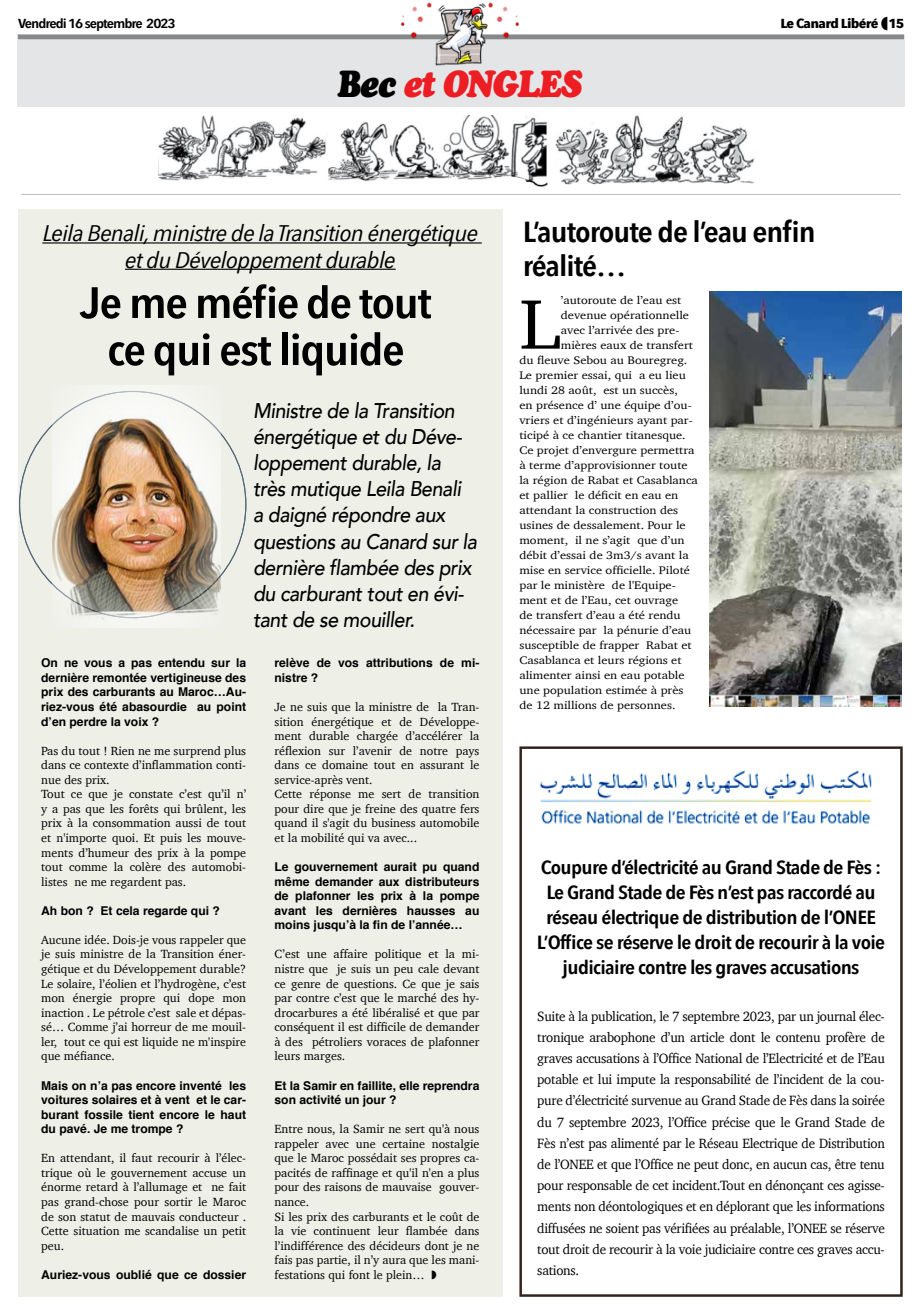
<style>
.page{position:relative;width:922px;height:1312px;background:#fff}
.page>*{position:absolute;margin:0;border:0;box-sizing:border-box;transform-origin:0 0}
.t1{font:71.62px "Charter";color:#000;scale:1.11 1}
.t2{font:600 43.38px/47px "Avenir Next Condensed";letter-spacing:-.03em;color:#000;text-align:center;scale:1.16 1}
.t3{font:italic 37.5px "Cooper Black Std";letter-spacing:-.04em;color:#ed1d24;scale:.9 1}
.t4{font:600 28.88px/33.8px "Avenir Next Condensed";letter-spacing:-.03em;color:#000;scale:1.16 1}
.t5{font:italic 22.5px/26.2px "Avenir Next Condensed";letter-spacing:-.03em;color:#000;text-align:center;scale:1.25 1}
.t6{font:italic 500 21.25px/26.1px "Avenir";letter-spacing:-.02em;color:#000;scale:.92 1}
.t7{font:600 19px/25px "Avenir Next Condensed";letter-spacing:-.03em;color:#000;text-align:center;scale:1.17 1}
.t8{font:13.75px/21.2px "Charter";letter-spacing:-.02em;color:#000;text-align:justify;scale:.96 1}
.t9{font:600 13px "Avenir Next Condensed";letter-spacing:-.06em;color:#000;scale:1.25 1}
.t10{font:700 13px "Avenir Next Condensed";letter-spacing:-.04em;color:#000;scale:1.25 1}
.t11{font:12.12px/14.5px "Charter";color:#000}
.t12{font:700 12.12px/14.5px "Helvetica";color:#000;text-align:justify}
.t13{font:11.25px "Charter";color:#000;scale:1.11 1}
.s1{color:#000}
</style>
<div class="page">
<img style="left:159px;top:116px;width:389px;height:71px">
<img style="left:555px;top:115px;width:200px;height:70px">
<div style="left:17px;top:40px;width:887px;height:67px;background:#e4e5e6"></div>
<hr style="left:21px;top:194px;width:879px;height:1px;background:#bcbec0">
<div style="left:18px;top:34px;width:886px;height:5px;background:#86888a"></div>
<img style="left:395px;top:2px;width:131px;height:64px">
<div style="left:519px;top:746px;width:383px;height:550px;border:2px solid #34231c"></div>
<div style="left:18px;top:209px;width:484px;height:1087px;background:#eeefe7"></div>
<hr style="left:42px;top:242px;width:439px;height:1px;background:#000">
<hr style="left:125px;top:268px;width:270px;height:2px;background:#000">
<svg style="left:20px;top:424px;width:226px;height:166px"></svg>
<img style="left:52px;top:385px;width:168px;height:242px">
<img style="left:539px;top:770px;width:333px;height:54px">
<img style="left:709px;top:291px;width:192px;height:415px">
<p class="t9" style="left:18px;top:12px;width:128px">Vendredi 16 septembre 2023</p>
<p class="t10" style="left:780px;top:15px;width:100px">Le Canard Libéré 15</p>
<h3 class="t3" style="left:337px;top:60px;width:273px"><span class="s1">Bec</span> et ONGLES</h3>
<h3 class="t5" style="left:42px;top:220px;width:350px">Leila Benali, ministre de la Transition énergétique et du Développement durable</h3>
<h2 class="t2" style="left:80px;top:278px;width:304px">Je me méfie de tout ce qui est liquide</h2>
<h3 class="t6" style="left:253px;top:397px;width:245px">Ministre de la Transition énergétique et du Déve&shy;loppement durable, la très mutique Leila Benali<br>a daigné répondre aux questions au Canard sur la dernière flambée des prix du carburant tout en évi&shy;tant de se mouiller.</h3>
<p class="t12" style="left:41px;top:655px;width:206px">On ne vous a pas entendu sur la dernière remontée vertigineuse des prix des carburants au Maroc…Au&shy;riez-vous été abasourdie au point d’en perdre la voix ?</p>
<p class="t11" style="left:41px;top:743px;width:206px">Pas du tout ! Rien ne me surprend plus dans ce contexte d’inflammation conti&shy;nue des prix.<br>Tout ce que je constate c’est qu’il n’ y a pas que les forêts qui brûlent, les prix à la consommation aussi de tout et n'importe quoi. Et puis les mouve&shy;ments d’humeur des prix à la pompe tout comme la colère des automobi&shy;listes ne me regardent pas.</p>
<p class="t12" style="left:41px;top:903px;width:180px">Ah bon ? Et cela regarde qui ?</p>
<p class="t11" style="left:41px;top:932px;width:206px;text-align:justify">Aucune idée. Dois-je vous rappeler que je suis ministre de la Transition éner&shy;gétique et du Développement durable?<br>Le solaire, l’éolien et l’hydrogène, c’est mon énergie propre qui dope mon inaction . Le pétrole c’est sale et dépas&shy;sé… Comme j’ai horreur de me mouil&shy;ler, tout ce qui est liquide ne m'inspire que méfiance.</p>
<p class="t12" style="left:41px;top:1077px;width:206px">Mais on n’a pas encore inventé les voitures solaires et à vent et le car&shy;burant fossile tient encore le haut du pavé. Je me trompe ?</p>
<p class="t11" style="left:41px;top:1150px;width:206px;text-align:justify">En attendant, il faut recourir à l’élec&shy;trique où le gouvernement accuse un énorme retard à l’allumage et ne fait pas grand-chose pour sortir le Maroc de son statut de mauvais conducteur .<br>Cette situation me scandalise un petit peu.</p>
<p class="t12" style="left:41px;top:1267px;width:206px">Auriez-vous oublié que ce dossier</p>
<p class="t12" style="left:274px;top:655px;width:206px">relève de vos attributions de mi&shy;nistre ?</p>
<p class="t11" style="left:274px;top:699px;width:206px">Je ne suis que la ministre de la Tran&shy;sition énergétique et de Développe&shy;ment durable chargée d’accélérer la réflexion sur l’avenir de notre pays dans ce domaine tout en assurant le service-après vent.<br>Cette réponse me sert de transition pour dire que je freine des quatre fers quand il s'agit du business automobile et la mobilité qui va avec...</p>
<p class="t12" style="left:274px;top:859px;width:206px">Le gouvernement aurait pu quand même demander aux distributeurs de plafonner les prix à la pompe avant les dernières hausses au moins jusqu’à la fin de l’année…</p>
<p class="t11" style="left:274px;top:946px;width:206px;text-align:justify">C’est une affaire politique et la mi&shy;nistre que je suis un peu cale devant ce genre de questions. Ce que je sais par contre c’est que le marché des hy&shy;drocarbures a été libéralisé et que par conséquent il est difficile de demander à des pétroliers voraces de plafonner leurs marges.</p>
<p class="t12" style="left:274px;top:1077px;width:206px">Et la Samir en faillite, elle reprendra son activité un jour ?</p>
<p class="t11" style="left:274px;top:1121px;width:206px">Entre nous, la Samir ne sert qu'à nous rappeler avec une certaine nostalgie que le Maroc possédait ses propres ca&shy;pacités de raffinage et qu'il n'en a plus pour des raisons de mauvaise gouver&shy;nance.<br>Si les prix des carburants et le coût de la vie continuent leur flambée dans l’indifférence des décideurs dont je ne fais pas partie, il n’y aura que les mani&shy;festations qui font le plein…</p>
<h3 class="t4" style="left:522px;top:214px;width:254px">L’autoroute de l’eau enfin réalité…</h3>
<h1 class="t1" style="left:519px;top:262px;width:39px">L</h1>
<p class="t13" style="left:560px;top:290px;width:110px">’autoroute de l’eau est</p>
<p class="t13" style="left:560px;top:305px;width:117px">devenue opérationnelle</p>
<p class="t13" style="left:560px;top:320px;width:108px">avec l’arrivée des pre-</p>
<p class="t13" style="left:560px;top:335px;width:120px">mières eaux de transfert</p>
<p class="t13" style="left:519px;top:350px;width:153px">du fleuve Sebou au Bouregreg.</p>
<p class="t13" style="left:519px;top:365px;width:151px">Le premier essai, qui a eu lieu</p>
<p class="t13" style="left:519px;top:380px;width:144px">lundi 28 août, est un succès,</p>
<p class="t13" style="left:519px;top:395px;width:157px">en présence d’ une équipe d’ou-</p>
<p class="t13" style="left:519px;top:410px;width:157px">vriers et d’ingénieurs ayant par-</p>
<p class="t13" style="left:519px;top:425px;width:151px">ticipé à ce chantier titanesque.</p>
<p class="t13" style="left:519px;top:440px;width:159px">Ce projet d’envergure permettra</p>
<p class="t13" style="left:519px;top:455px;width:153px">à terme d’approvisionner toute</p>
<p class="t13" style="left:519px;top:470px;width:162px">la région de Rabat et Casablanca</p>
<p class="t13" style="left:519px;top:485px;width:144px">et pallier le déficit en eau en</p>
<p class="t13" style="left:519px;top:500px;width:144px">attendant la construction des</p>
<p class="t13" style="left:519px;top:515px;width:151px">usines de dessalement. Pour le</p>
<p class="t13" style="left:519px;top:530px;width:150px">moment, il ne s’agit que d’un</p>
<p class="t13" style="left:519px;top:545px;width:154px">débit d’essai de 3m3/s avant la</p>
<p class="t13" style="left:519px;top:560px;width:155px">mise en service officielle. Piloté</p>
<p class="t13" style="left:519px;top:575px;width:142px">par le ministère de l'Equipe-</p>
<p class="t13" style="left:519px;top:590px;width:144px">ment et de l’Eau, cet ouvrage</p>
<p class="t13" style="left:519px;top:605px;width:147px">de transfert d’eau a été rendu</p>
<p class="t13" style="left:519px;top:620px;width:156px">nécessaire par la pénurie d’eau</p>
<p class="t13" style="left:519px;top:635px;width:157px">susceptible de frapper Rabat et</p>
<p class="t13" style="left:519px;top:650px;width:147px">Casablanca et leurs régions et</p>
<p class="t13" style="left:519px;top:665px;width:150px">alimenter ainsi en eau potable</p>
<p class="t13" style="left:519px;top:680px;width:149px">une population estimée à près</p>
<p class="t13" style="left:519px;top:695px;width:142px">de 12 millions de personnes.</p>
<h3 class="t7" style="left:537px;top:854px;width:299px">Coupure d’électricité au Grand Stade de Fès :<br>Le Grand Stade de Fès n’est pas raccordé au réseau électrique de distribution de l’ONEE L’Office se réserve le droit de recourir à la voie judiciaire contre les graves accusations</h3>
<p class="t8" style="left:537px;top:1004px;width:363px">Suite à la publication, le 7 septembre 2023, par un journal élec&shy;tronique arabophone d’un article dont le contenu profère de graves accusations à l’Office National de l’Electricité et de l’Eau potable et lui impute la responsabilité de l’incident de la cou&shy;pure d’électricité survenue au Grand Stade de Fès dans la soirée du 7 septembre 2023, l’Office précise que le Grand Stade de Fès n’est pas alimenté par le Réseau Electrique de Distribution de l’ONEE et que l’Office ne peut donc, en aucun cas, être tenu pour responsable de cet incident.Tout en dénonçant ces agisse&shy;ments non déontologiques et en déplorant que les informations diffusées ne soient pas vérifiées au préalable, l’ONEE se réserve tout droit de recourir à la voie judiciaire contre ces graves accu&shy;sations.</p>
</div>
